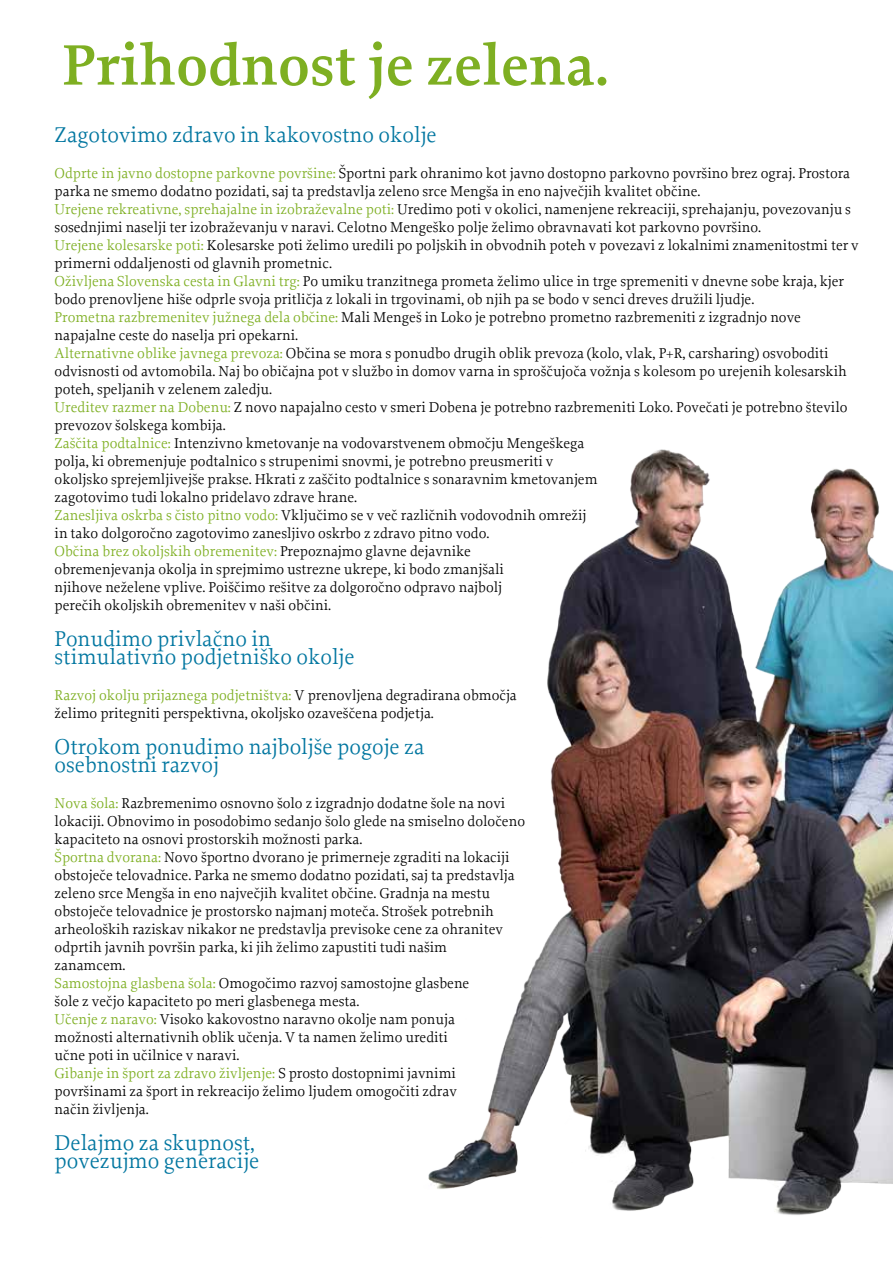
<style>
.page{position:relative;width:893px;height:1263px;background:#fff}
.page>*{position:absolute;margin:0;border:0;box-sizing:border-box;transform-origin:0 0}
.t1{font:700 60px "Proforma";color:#7eaf22}
.t2{font:22.5px/18px "Proforma";color:#0076a0}
.t3{font:15px/18px "Proforma";color:#000}
.s1{color:#7eaf22}
</style>
<div class="page">
<img style="left:428px;top:449px;width:465px;height:766px">
<h1 class="t1" style="left:62px;top:27px;width:549px">Prihodnost je zelena.</h1>
<h2 class="t2" style="left:55px;top:125px;width:384px">Zagotovimo zdravo in kakovostno okolje</h2>
<p class="t3" style="left:55px;top:163px;width:806px"><span class="s1">Odprte in javno dostopne parkovne površine:</span> Športni park ohranimo kot javno dostopno parkovno površino brez ograj. Prostora parka ne smemo dodatno pozidati, saj ta predstavlja zeleno srce Mengša in eno največjih kvalitet občine.<br><span class="s1">Urejene rekreativne, sprehajalne in izobraževalne poti:</span> Uredimo poti v okolici, namenjene rekreaciji, sprehajanju, povezovanju s sosednjimi naselji ter izobraževanju v naravi. Celotno Mengeško polje želimo obravnavati kot parkovno površino.<br><span class="s1">Urejene kolesarske poti:</span> Kolesarske poti želimo uredili po poljskih in obvodnih poteh v povezavi z lokalnimi znamenitostmi ter v primerni oddaljenosti od glavnih prometnic.<br><span class="s1">Oživljena Slovenska cesta in Glavni trg:</span> Po umiku tranzitnega prometa želimo ulice in trge spremeniti v dnevne sobe kraja, kjer bodo prenovljene hiše odprle svoja pritličja z lokali in trgovinami, ob njih pa se bodo v senci dreves družili ljudje.<br><span class="s1">Prometna razbremenitev južnega dela občine:</span> Mali Mengeš in Loko je potrebno prometno razbremeniti z izgradnjo nove napajalne ceste do naselja pri opekarni.<br><span class="s1">Alternativne oblike javnega prevoza:</span> Občina se mora s ponudbo drugih oblik prevoza (kolo, vlak, P+R, carsharing) osvoboditi odvisnosti od avtomobila. Naj bo običajna pot v službo in domov varna in sproščujoča vožnja s kolesom po urejenih kolesarskih poteh, speljanih v zelenem zaledju.<br><span class="s1">Ureditev razmer na Dobenu:</span> Z novo napajalno cesto v smeri Dobena je potrebno razbremeniti Loko. Povečati je potrebno število prevozov šolskega kombija.<br><span class="s1">Zaščita podtalnice:</span> Intenzivno kmetovanje na vodovarstvenem območju Mengeškega<br>polja, ki obremenjuje podtalnico s strupenimi snovmi, je potrebno preusmeriti v<br>okoljsko sprejemljivejše prakse. Hkrati z zaščito podtalnice s sonaravnim kmetovanjem<br>zagotovimo tudi lokalno pridelavo zdrave hrane.<br><span class="s1">Zanesljiva oskrba s čisto pitno vodo:</span> Vključimo se v več različnih vodovodnih omrežij<br>in tako dolgoročno zagotovimo zanesljivo oskrbo z zdravo pitno vodo.<br><span class="s1">Občina brez okoljskih obremenitev:</span> Prepoznajmo glavne dejavnike<br>obremenjevanja okolja in sprejmimo ustrezne ukrepe, ki bodo zmanjšali<br>njihove neželene vplive. Poiščimo rešitve za dolgoročno odpravo najbolj<br>perečih okoljskih obremenitev v naši občini.</p>
<h2 class="t2" style="left:55px;top:629px;width:302px">Ponudimo privlačno in stimulativno podjetniško okolje</h2>
<p class="t3" style="left:55px;top:685px;width:464px"><span class="s1">Razvoj okolju prijaznega podjetništva:</span> V prenovljena degradirana območja želimo pritegniti perspektivna, okoljsko ozaveščena podjetja.</p>
<h2 class="t2" style="left:55px;top:737px;width:371px">Otrokom ponudimo najboljše pogoje za osebnostni razvoj</h2>
<p class="t3" style="left:55px;top:793px;width:472px"><span class="s1">Nova šola:</span> Razbremenimo osnovno šolo z izgradnjo dodatne šole na novi lokaciji. Obnovimo in posodobimo sedanjo šolo glede na smiselno določeno kapaciteto na osnovi prostorskih možnosti parka.<br><span class="s1">Športna dvorana:</span> Novo športno dvorano je primerneje zgraditi na lokaciji obstoječe telovadnice. Parka ne smemo dodatno pozidati, saj ta predstavlja zeleno srce Mengša in eno največjih kvalitet občine. Gradnja na mestu obstoječe telovadnice je prostorsko najmanj moteča. Strošek potrebnih arheoloških raziskav nikakor ne predstavlja previsoke cene za ohranitev odprtih javnih površin parka, ki jih želimo zapustiti tudi našim<br>zanamcem.<br><span class="s1">Samostojna glasbena šola:</span> Omogočimo razvoj samostojne glasbene<br>šole z večjo kapaciteto po meri glasbenega mesta.<br><span class="s1">Učenje z naravo:</span> Visoko kakovostno naravno okolje nam ponuja<br>možnosti alternativnih oblik učenja. V ta namen želimo urediti<br>učne poti in učilnice v naravi.<br><span class="s1">Gibanje in šport za zdravo življenje:</span> S prosto dostopnimi javnimi površinami za šport in rekreacijo želimo ljudem omogočiti zdrav<br>način življenja.</p>
<h2 class="t2" style="left:55px;top:1133px;width:206px">Delajmo za skupnost, povezujmo generacije</h2>
</div>
